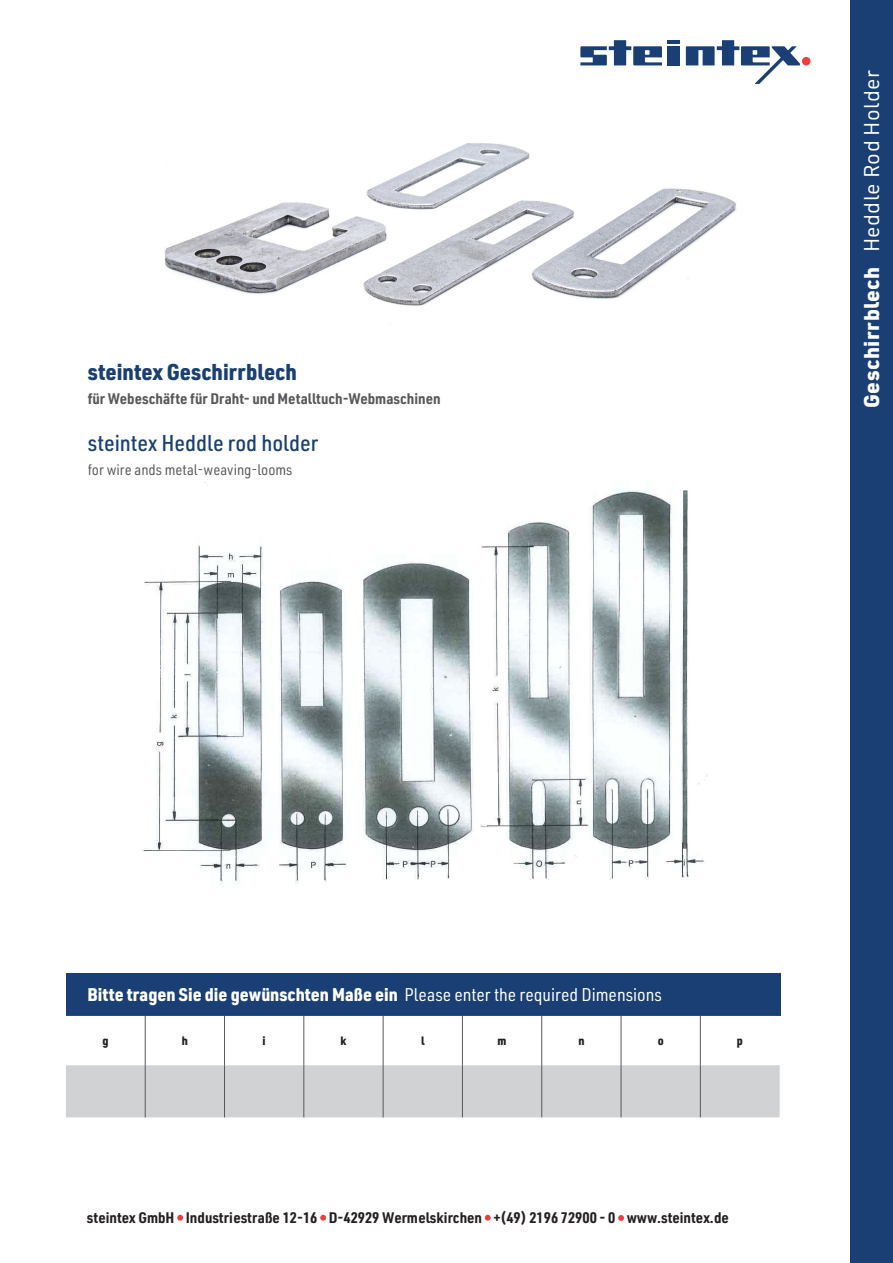
<style>
.page{position:relative;width:893px;height:1263px;background:#fff}
.page>*{position:absolute;margin:0;border:0;box-sizing:border-box;transform-origin:0 0}
.t1{font:500 22.5px "URWDIN Semi Cond";color:#1a3f74}
.t2{font:900 22.5px "URWDIN Semi Cond";color:#1a3f74}
.t3{font:21px "URWDIN";letter-spacing:.02em;color:#fff}
.t4{font:900 18px "URWDIN Semi Cond";color:#fff}
.t5{font:700 15px "URWDIN Semi Cond";color:#231f20}
.t6{font:700 15px "URWDIN Semi Cond";color:#57585a}
.t7{font:15px "URWDIN Semi Cond";color:#57585a}
.t8{font:900 12px "URWDIN Semi Cond";color:#231f20}
.s1{font-weight:900}
.s2{font-weight:400}
</style>
<div class="page">
<svg style="left:177px;top:1215px;width:6px;height:6px"></svg>
<svg style="left:320px;top:1215px;width:6px;height:6px"></svg>
<svg style="left:485px;top:1215px;width:6px;height:6px"></svg>
<svg style="left:618px;top:1215px;width:6px;height:6px"></svg>
<div style="left:851px;top:0;width:42px;height:1263px;background:#1a3f74"></div>
<svg style="left:580px;top:40px;width:82px;height:25px"></svg>
<div style="left:667px;top:46px;width:13px;height:19px;background:#1a3f74"></div>
<hr style="left:667px;top:40px;width:13px;height:4px;background:#1a3f74">
<svg style="left:686px;top:40px;width:114px;height:44px"></svg>
<div style="left:802px;top:57px;width:8px;height:8px;background:#ee3d3c;border-radius:50%"></div>
<div style="left:66px;top:974px;width:714px;height:42px;background:#1a3f74"></div>
<svg style="left:66px;top:1016px;width:714px;height:101px"></svg>
<hr style="left:145px;top:1016px;width:1px;height:49px;background:#57585a">
<hr style="left:224px;top:1016px;width:1px;height:49px;background:#57585a">
<hr style="left:303px;top:1016px;width:1px;height:49px;background:#57585a">
<hr style="left:383px;top:1016px;width:1px;height:49px;background:#57585a">
<hr style="left:462px;top:1016px;width:1px;height:49px;background:#57585a">
<hr style="left:541px;top:1016px;width:1px;height:49px;background:#57585a">
<hr style="left:621px;top:1016px;width:1px;height:49px;background:#57585a">
<hr style="left:700px;top:1016px;width:1px;height:49px;background:#57585a">
<hr style="left:145px;top:1065px;width:1px;height:52px;background:#57585a">
<hr style="left:224px;top:1065px;width:1px;height:52px;background:#57585a">
<hr style="left:303px;top:1065px;width:1px;height:52px;background:#57585a">
<hr style="left:383px;top:1065px;width:1px;height:52px;background:#57585a">
<hr style="left:462px;top:1065px;width:1px;height:52px;background:#57585a">
<hr style="left:541px;top:1065px;width:1px;height:52px;background:#57585a">
<hr style="left:621px;top:1065px;width:1px;height:52px;background:#57585a">
<hr style="left:700px;top:1065px;width:1px;height:52px;background:#57585a">
<img style="left:164px;top:67px;width:590px;height:239px">
<img style="left:143px;top:482px;width:565px;height:402px">
<p class="t2" style="left:88px;top:356px;width:211px">steintex Geschirrblech</p>
<p class="t6" style="left:88px;top:388px;width:354px">für Webeschäfte für Draht- und Metalltuch-Webmaschinen</p>
<p class="t1" style="left:88px;top:428px;width:232px">steintex Heddle rod holder</p>
<p class="t7" style="left:88px;top:459px;width:206px">for wire ands metal-weaving-looms</p>
<p class="t3" style="left:858px;top:408px;width:339px;rotate:-90deg"><span class="s1">Geschirrblech</span> Heddle Rod Holder</p>
<p class="t4" style="left:88px;top:982px;width:576px">Bitte tragen Sie die gewünschten Maße ein <span class="s2">Please enter the required Dimensions</span></p>
<p class="t8" style="left:103px;top:1032px;width:8px">g</p>
<p class="t8" style="left:182px;top:1032px;width:8px">h</p>
<p class="t8" style="left:263px;top:1032px;width:5px">i</p>
<p class="t8" style="left:341px;top:1032px;width:7px">k</p>
<p class="t8" style="left:421px;top:1032px;width:5px">l</p>
<p class="t8" style="left:498px;top:1032px;width:10px">m</p>
<p class="t8" style="left:578px;top:1032px;width:8px">n</p>
<p class="t8" style="left:658px;top:1032px;width:8px">o</p>
<p class="t8" style="left:737px;top:1032px;width:8px">p</p>
<p class="t5" style="left:87px;top:1207px;width:643px">steintex GmbH Industriestraße 12-16 D-42929 Wermelskirchen +(49) 2196 72900 - 0 www.steintex.de</p>
</div>
